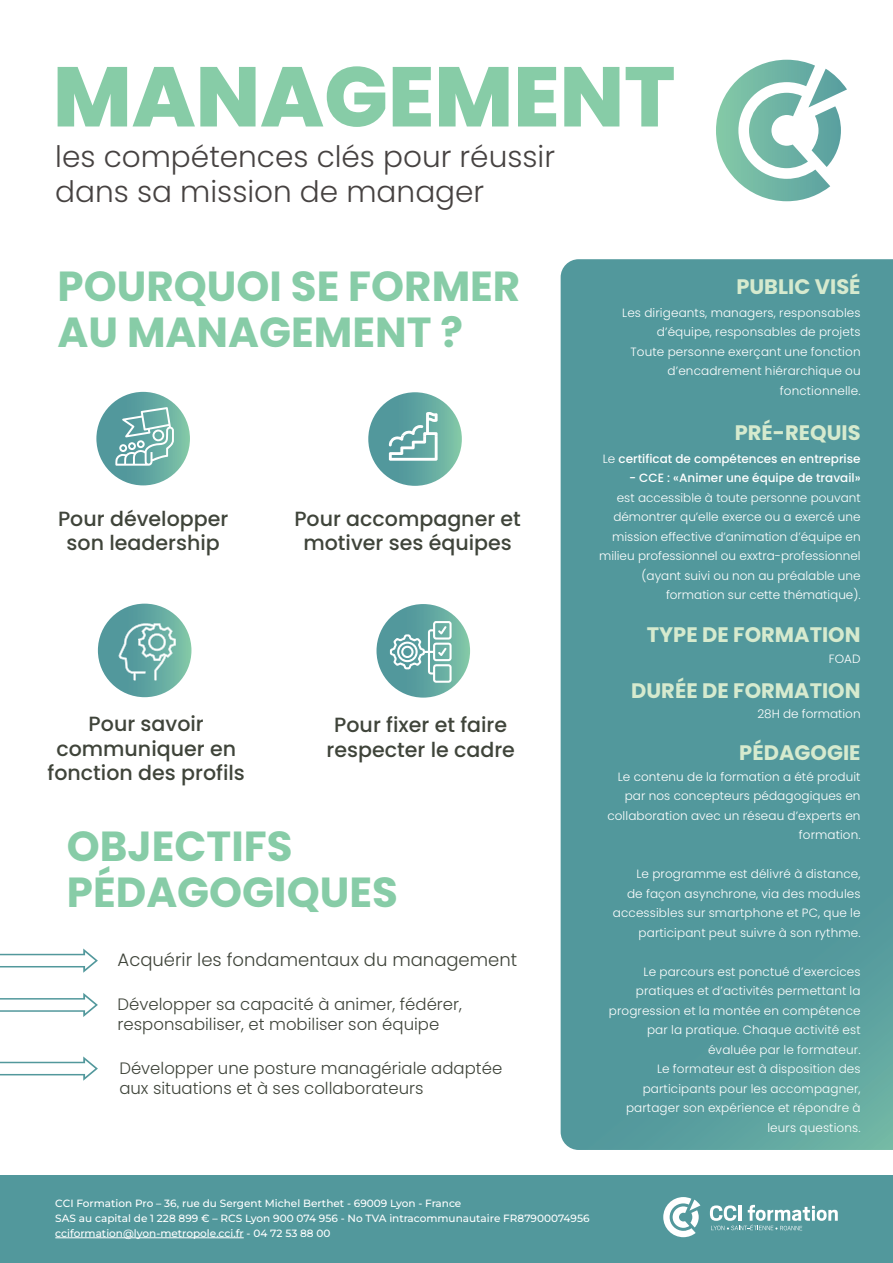
<style>
.page{position:relative;width:893px;height:1263px;background:#fff}
.page>*{position:absolute;margin:0;border:0;box-sizing:border-box;transform-origin:0 0}
.t1{font:800 84.45px "Poppins";color:#87cca7}
.t2{font:700 42px/46px "Poppins";color:#87cca7}
.t3{font:300 29.55px/35.5px "Poppins";color:#464241}
.t4{font:700 21px "Poppins";color:#d6eace}
.t5{font:500 20.55px/24.8px "Poppins";color:#3f443a;text-align:center}
.t6{font:300 18px "Poppins";color:#3f443a}
.t7{font:300 16.5px/19.8px "Poppins";color:#3f443a}
.t8{font:300 12px/19.5px "Poppins";letter-spacing:.01em;color:#fff;text-align:right}
.t9{font:500 12px "Poppins";color:#fff}
.t10{font:500 10.5px/15px "Montserrat";color:#fff}
.s1{font-weight:300}
</style>
<div class="page">
<div style="left:561px;top:259px;width:332px;height:891px;background:#52989c"></div>
<div style="left:0;top:1175px;width:893px;height:88px;background:#52989c"></div>
<hr style="left:55px;top:1237px;width:189px;height:1px;background:#fff">
<svg style="left:710px;top:1205px;width:128px;height:25px"></svg>
<svg style="left:663px;top:1197px;width:37px;height:40px"></svg>
<svg style="left:0;top:948px;width:98px;height:25px"></svg>
<svg style="left:0;top:993px;width:98px;height:24px"></svg>
<svg style="left:0;top:1056px;width:98px;height:25px"></svg>
<svg style="left:716px;top:60px;width:131px;height:141px"></svg>
<div style="left:96px;top:392px;width:94px;height:93px;background:linear-gradient(to right,#488d9a,#7abfa7);border-radius:47px"></div>
<svg style="left:368px;top:392px;width:94px;height:94px;background:#64a8a2"></svg>
<svg style="left:389px;top:412px;width:49px;height:49px"></svg>
<div style="left:98px;top:604px;width:93px;height:93px;background:linear-gradient(to right,#478d9a,#7abfa7);border-radius:47px"></div>
<svg style="left:119px;top:623px;width:57px;height:57px;background:#7eb6b3"></svg>
<svg style="left:376px;top:604px;width:94px;height:94px;background:#67aba3"></svg>
<svg style="left:115px;top:407px;width:59px;height:59px"></svg>
<svg style="left:390px;top:621px;width:62px;height:62px"></svg>
<h1 class="t1" style="left:53px;top:48px;width:624px">MANAGEMENT</h1>
<h3 class="t3" style="left:55px;top:139px;width:501px">les compétences clés pour réussir dans sa mission de manager</h3>
<h2 class="t2" style="left:58px;top:264px;width:464px">POURQUOI SE FORMER<br>AU MANAGEMENT ?</h2>
<h3 class="t5" style="left:58px;top:506px;width:172px">Pour développer son leadership</h3>
<h3 class="t5" style="left:294px;top:506px;width:228px">Pour accompagner et motiver ses équipes</h3>
<h3 class="t5" style="left:48px;top:711px;width:199px">Pour savoir communiquer en fonction des profils</h3>
<h3 class="t5" style="left:326px;top:713px;width:190px">Pour fixer et faire respecter le cadre</h3>
<h2 class="t2" style="left:67px;top:823px;width:333px">OBJECTIFS<br>PÉDAGOGIQUES</h2>
<h3 class="t6" style="left:118px;top:949px;width:401px">Acquérir les fondamentaux du management</h3>
<h3 class="t7" style="left:118px;top:994px;width:346px">Développer sa capacité à animer, fédérer, responsabiliser, et mobiliser son équipe</h3>
<h3 class="t7" style="left:119px;top:1059px;width:384px">Développer une posture managériale adaptée aux situations et à ses collaborateurs</h3>
<h3 class="t4" style="left:736px;top:274px;width:126px">PUBLIC VISÉ</h3>
<p class="t8" style="left:622px;top:303px;width:240px">Les dirigeants, managers, responsables d’équipe, responsables de projets<br>Toute personne exerçant une fonction d’encadrement hiérarchique ou fonctionnelle.</p>
<h3 class="t4" style="left:735px;top:420px;width:127px">PRÉ-REQUIS</h3>
<p class="t9" style="left:603px;top:452px;width:259px"><span class="s1">Le</span> certificat de compétences en entreprise</p>
<p class="t9" style="left:629px;top:471px;width:233px">- CCE : «Animer une équipe de travail»</p>
<p class="t8" style="left:599px;top:488px;width:263px">est accessible à toute personne pouvant démontrer qu’elle exerce ou a exercé une mission effective d’animation d’équipe en milieu professionnel ou exxtra-professionnel (ayant suivi ou non au préalable une formation sur cette thématique).</p>
<h3 class="t4" style="left:647px;top:623px;width:215px">TYPE DE FORMATION</h3>
<p class="t8" style="left:829px;top:649px;width:33px">FOAD</p>
<h3 class="t4" style="left:631px;top:678px;width:231px">DURÉE DE FORMATION</h3>
<p class="t8" style="left:757px;top:704px;width:105px">28H de formation</p>
<h3 class="t4" style="left:739px;top:741px;width:123px">PÉDAGOGIE</h3>
<p class="t8" style="left:607px;top:767px;width:255px">Le contenu de la formation a été produit par nos concepteurs pédagogiques en collaboration avec un réseau d’experts en formation.</p>
<p class="t8" style="left:613px;top:864px;width:249px">Le programme est délivré à distance,<br>de façon asynchrone, via des modules accessibles sur smartphone et PC, que le participant peut suivre à son rythme.</p>
<p class="t8" style="left:609px;top:962px;width:253px">Le parcours est ponctué d’exercices pratiques et d’activités permettant la progression et la montée en compétence par la pratique. Chaque activité est évaluée par le formateur.<br>Le formateur est à disposition des participants pour les accompagner, partager son expérience et répondre à leurs questions.</p>
<p class="t10" style="left:55px;top:1195px;width:536px">CCI Formation Pro – 36, rue du Sergent Michel Berthet - 69009 Lyon - France<br>SAS au capital de 1 228 899 € – RCS Lyon 900 074 956 - No TVA intracommunautaire FR87900074956 cciformation@lyon-metropole.cci.fr - 04 72 53 88 00</p>
</div>
